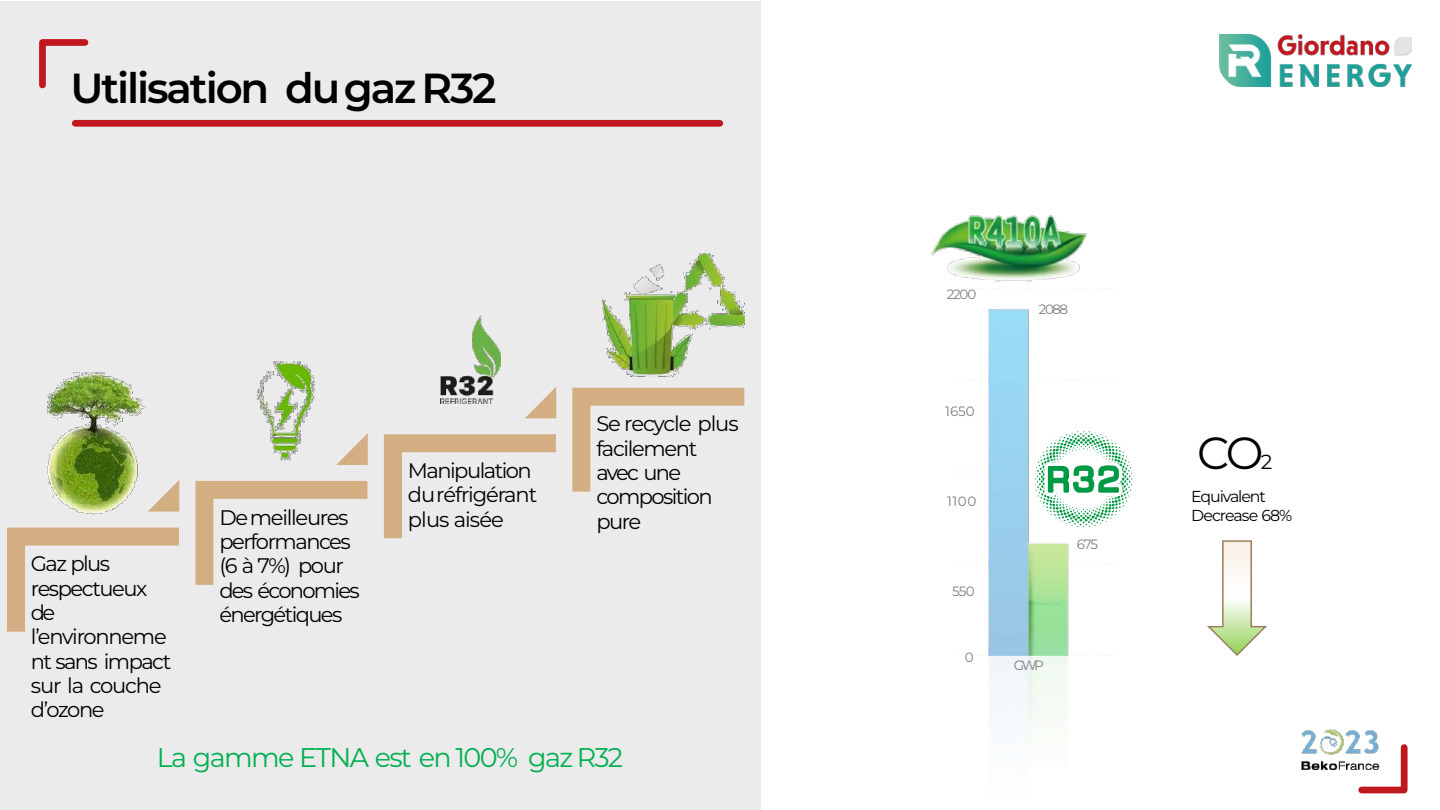
<style>
.page{position:relative;width:1440px;height:810px;background:#fff}
.page>*{position:absolute;margin:0;border:0;box-sizing:border-box;transform-origin:0 0}
.t1{font:45px "Montserrat";color:#000}
.t2{font:600 42px "Montserrat";letter-spacing:-.05em;color:#000}
.t3{font:27px "Montserrat";letter-spacing:-.06em;color:#00b050}
.t4{font:21.15px "Montserrat";letter-spacing:-.075em;color:#000}
.t5{font:21.15px "Montserrat";letter-spacing:-.055em;color:#000}
.t6{font:21px/24.3px "Montserrat";letter-spacing:-.07em;color:#000}
.t7{font:21px/24.3px "Montserrat";letter-spacing:-.05em;color:#000}
.t8{font:15.9px/19px "Montserrat";letter-spacing:-.07em;color:#000}
.t9{font:13.5px "Montserrat";letter-spacing:-.09em;color:#7f7f7f}
.s1{font-size:20.4px}
</style>
<div class="page">
<svg style="left:1358px;top:744px;width:50px;height:50px"></svg>
<img style="left:1219px;top:35px;width:193px;height:51px">
<div style="left:0;top:2px;width:760px;height:808px;background:#ebebeb"></div>
<svg style="left:39px;top:39px;width:50px;height:50px"></svg>
<div style="left:75px;top:120px;width:645px;height:7px;background:#c1171f"></div>
<img style="left:1301px;top:729px;width:78px;height:41px">
<img style="left:959px;top:288px;width:151px;height:441px">
<svg style="left:1035px;top:432px;width:98px;height:95px"></svg>
<img style="left:930px;top:215px;width:157px;height:67px">
<svg style="left:1207px;top:540px;width:60px;height:116px"></svg>
<svg style="left:7px;top:527px;width:172px;height:105px"></svg>
<svg style="left:168px;top:480px;width:12px;height:32px"></svg>
<svg style="left:195px;top:481px;width:173px;height:104px"></svg>
<svg style="left:351px;top:433px;width:17px;height:32px"></svg>
<svg style="left:384px;top:434px;width:172px;height:105px"></svg>
<svg style="left:525px;top:387px;width:32px;height:32px"></svg>
<svg style="left:572px;top:387px;width:173px;height:105px"></svg>
<img style="left:441px;top:315px;width:60px;height:88px">
<img style="left:603px;top:254px;width:141px;height:123px">
<img style="left:256px;top:361px;width:95px;height:104px">
<img style="left:47px;top:372px;width:121px;height:143px">
<h2 class="t2" style="left:70px;top:62px;width:428px">Utilisation du gaz R32</h2>
<p class="t6" style="left:31px;top:552px;width:142px">Gaz plus respectueux de l’environneme nt sans impact</p>
<p class="t5" style="left:31px;top:673px;width:132px">sur la couche</p>
<p class="t6" style="left:31px;top:698px;width:75px">d’ozone</p>
<p class="t6" style="left:219px;top:505px;width:142px">De meilleures performances (6 à 7%) pour des économies énergétiques</p>
<p class="t4" style="left:408px;top:458px;width:126px">Manipulation</p>
<p class="t7" style="left:408px;top:483px;width:131px">du réfrigérant plus aisée</p>
<p class="t6" style="left:596px;top:412px;width:144px">Se recycle plus facilement avec une composition</p>
<p class="t4" style="left:596px;top:508px;width:46px">pure</p>
<p class="t3" style="left:157px;top:741px;width:468px">La gamme ETNA est en 100% gaz R32</p>
<p class="t9" style="left:947px;top:286px;width:31px">2200</p>
<p class="t9" style="left:945px;top:403px;width:31px">1650</p>
<p class="t9" style="left:947px;top:493px;width:31px">1100</p>
<p class="t9" style="left:952px;top:583px;width:24px">550</p>
<p class="t9" style="left:965px;top:649px;width:10px">0</p>
<p class="t9" style="left:1039px;top:301px;width:31px">2088</p>
<p class="t9" style="left:1077px;top:536px;width:23px">675</p>
<p class="t9" style="left:1014px;top:657px;width:32px">GWP</p>
<h1 class="t1" style="left:1197px;top:426px;width:77px">CO<span class="s1">2</span></h1>
<p class="t8" style="left:1191px;top:487px;width:103px">Equivalent<br>Decrease 68%</p>
</div>
